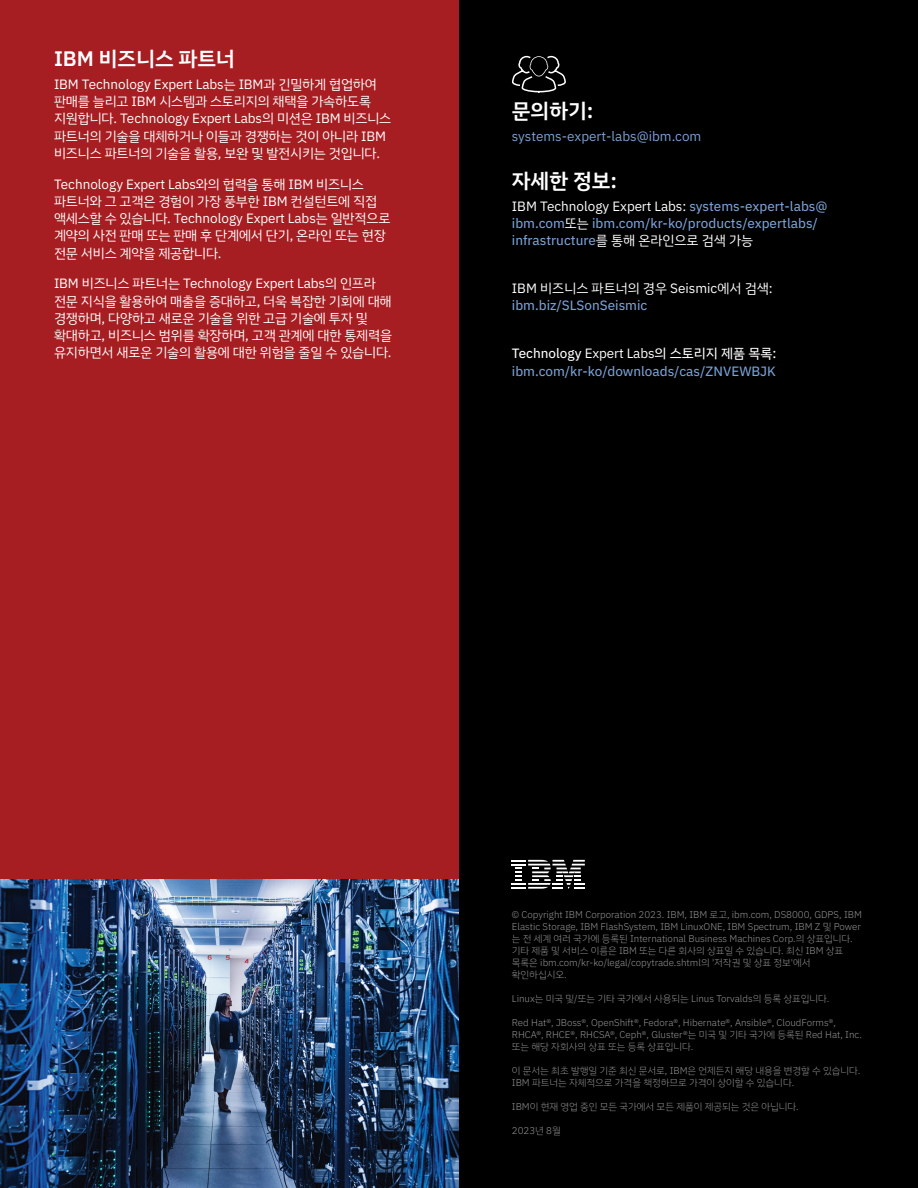
<style>
.page{position:relative;width:918px;height:1188px;background:#a61e22}
.page>*{position:absolute;margin:0;border:0;box-sizing:border-box;transform-origin:0 0}
.Subhead{font:21px "IBM Plex Sans KR Sm Bld";color:#fff}
.body{font:13.5px/17.2px "IBM Plex Sans KR";letter-spacing:-.01em;color:#fff}
.body-2{font:13.5px/17.2px "IBM Plex Sans KR Text";color:#7aa0d4}
.body-3{font:13.5px "IBM Plex Sans KR";color:#7aa0d4}
.Flyer_legal_text{font:300 9.75px/12px "IBM Plex Sans KR";color:#959595}
.s1{font-family:"IBM Plex Sans KR";color:#fff}
.s2{font-family:"IBM Plex Sans KR Text";color:#7aa0d4}
.s3{color:#fff}
</style>
<div class="page">
<div style="left:459px;top:0;width:459px;height:1188px;background:#000"></div>
<img style="left:0;top:880px;width:459px;height:308px">
<svg style="left:511px;top:55px;width:55px;height:38px"></svg>
<svg style="left:512px;top:860px;width:73px;height:29px"></svg>
<p class="Subhead" style="left:54px;top:47px;width:182px">IBM 비즈니스 파트너</p>
<p class="body" style="left:54px;top:76px;width:339px">IBM Technology Expert Labs는 IBM과 긴밀하게 협업하여 판매를 늘리고 IBM 시스템과 스토리지의 채택을 가속하도록 지원합니다. Technology Expert Labs의 미션은 IBM 비즈니스 파트너의 기술을 대체하거나 이들과 경쟁하는 것이 아니라 IBM 비즈니스 파트너의 기술을 활용, 보완 및 발전시키는 것입니다.</p>
<p class="body" style="left:54px;top:175px;width:338px">Technology Expert Labs와의 협력을 통해 IBM 비즈니스 파트너와 그 고객은 경험이 가장 풍부한 IBM 컨설턴트에 직접 액세스할 수 있습니다. Technology Expert Labs는 일반적으로 계약의 사전 판매 또는 판매 후 단계에서 단기, 온라인 또는 현장 전문 서비스 계약을 제공합니다.</p>
<p class="body" style="left:54px;top:275px;width:340px">IBM 비즈니스 파트너는 Technology Expert Labs의 인프라 전문 지식을 활용하여 매출을 증대하고, 더욱 복잡한 기회에 대해 경쟁하며, 다양하고 새로운 기술을 위한 고급 기술에 투자 및 확대하고, 비즈니스 범위를 확장하며, 고객 관계에 대한 통제력을 유지하면서 새로운 기술의 활용에 대한 위험을 줄일 수 있습니다.</p>
<p class="Subhead" style="left:512px;top:99px;width:83px">문의하기:</p>
<p class="body-3" style="left:512px;top:128px;width:191px">systems-expert-labs@ibm.com</p>
<p class="Subhead" style="left:512px;top:169px;width:107px">자세한 정보:</p>
<p class="body-2" style="left:512px;top:197px;width:317px"><span class="s1">IBM Technology Expert Labs:</span> systems-expert-labs@ ibm.com<span class="s1">또는</span> ibm.com/kr-ko/products/expertlabs/ infrastructure<span class="s1">를 통해 온라인으로 검색 가능</span></p>
<p class="body" style="left:512px;top:280px;width:262px">IBM 비즈니스 파트너의 경우 Seismic에서 검색: <span class="s2">ibm.biz/SLSonSeismic</span></p>
<p class="body-2" style="left:512px;top:345px;width:266px"><span class="s3">Technology</span> <span class="s1">Expert Labs</span><span class="s3">의 스토리지 제품 목록: </span>ibm.com/kr-ko/downloads/cas/ZNVEWBJK</p>
<p class="Flyer_legal_text" style="left:512px;top:909px;width:351px">© Copyright IBM Corporation 2023. IBM, IBM 로고, ibm.com, DS8000, GDPS, IBM Elastic Storage, IBM FlashSystem, IBM LinuxONE, IBM Spectrum, IBM Z 및 Power 는 전 세계 여러 국가에 등록된 International Business Machines Corp.의 상표입니다. 기타 제품 및 서비스 이름은 IBM 또는 다른 회사의 상표일 수 있습니다. 최신 IBM 상표 목록은 ibm.com/kr-ko/legal/copytrade.shtml의 '저작권 및 상표 정보'에서 확인하십시오.</p>
<p class="Flyer_legal_text" style="left:512px;top:993px;width:319px">Linux는 미국 및/또는 기타 국가에서 사용되는 Linus Torvalds의 등록 상표입니다.</p>
<p class="Flyer_legal_text" style="left:512px;top:1017px;width:352px">Red Hat®, JBoss®, OpenShift®, Fedora®, Hibernate®, Ansible®, CloudForms®,<br>RHCA®, RHCE®, RHCSA®, Ceph®, Gluster®는 미국 및 기타 국가에 등록된 Red Hat, Inc. 또는 해당 자회사의 상표 또는 등록 상표입니다.</p>
<p class="Flyer_legal_text" style="left:512px;top:1065px;width:350px">이 문서는 최초 발행일 기준 최신 문서로, IBM은 언제든지 해당 내용을 변경할 수 있습니다.<br>IBM 파트너는 자체적으로 가격을 책정하므로 가격이 상이할 수 있습니다.</p>
<p class="Flyer_legal_text" style="left:512px;top:1101px;width:288px">IBM이 현재 영업 중인 모든 국가에서 모든 제품이 제공되는 것은 아닙니다.</p>
<p class="Flyer_legal_text" style="left:512px;top:1125px;width:50px">2023년 8월</p>
</div>
